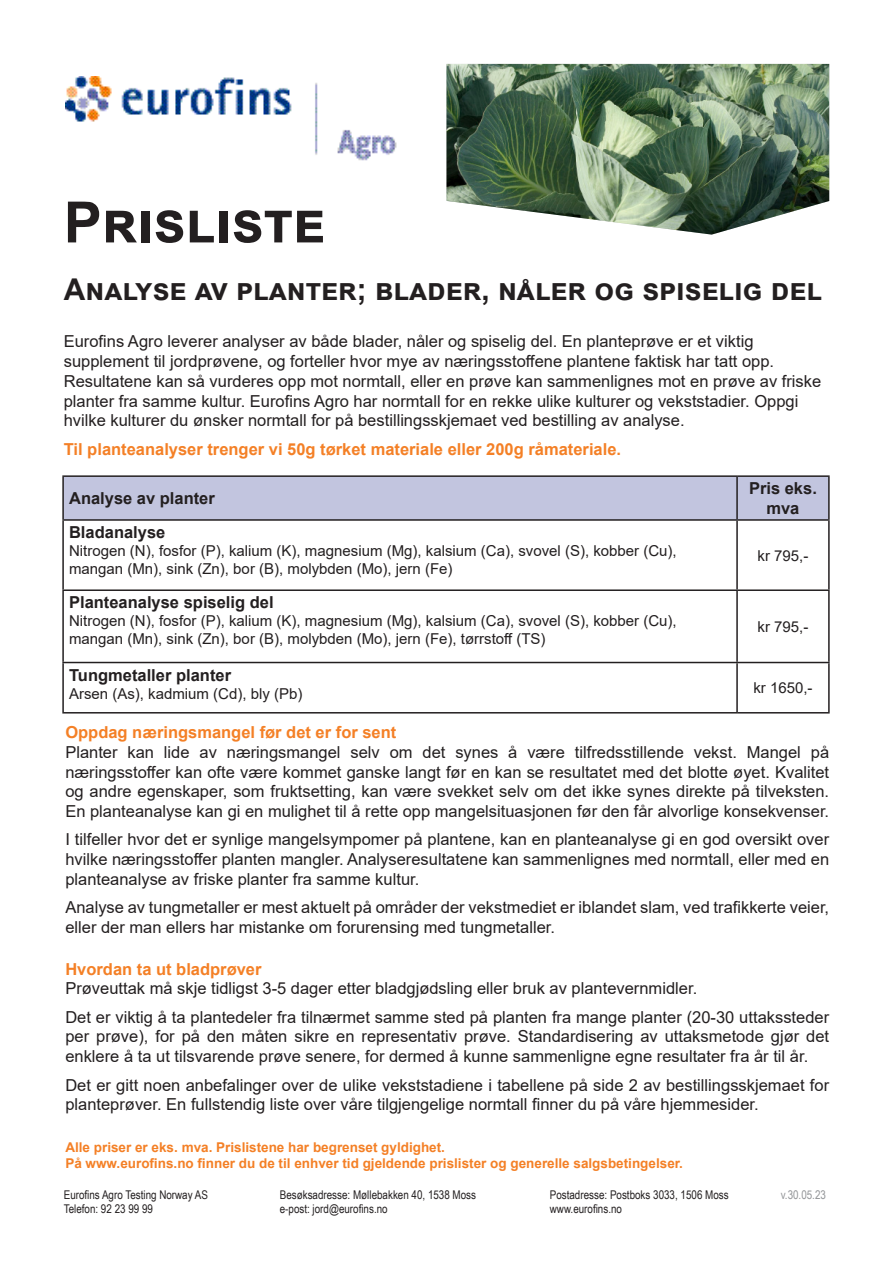
<style>
.page{position:relative;width:893px;height:1263px;background:#fff}
.page>*{position:absolute;margin:0;border:0;box-sizing:border-box;transform-origin:0 0}
.Overskrift_1{font:700 57px "Arial";color:#231f20}
.Overskrift_2{font:700 30px "Arial";color:#231f20}
.Overskrift_1-2{font:16.5px/19.8px "Arial";color:#231f20}
.Overskrift_1-3{font:700 16.5px "Arial";color:#f48026}
.t1{font:700 16.5px/19.8px "Arial";color:#231f20;text-align:center}
.t2{font:15px/18px "Arial";color:#231f20}
.Overskrift_1-4{font:700 13.5px/16.2px "Arial";color:#f48026}
.t3{font:12px "Arial Narrow";color:#231f20}
.t4{font:12px "Arial Narrow";color:#939598}
</style>
<div class="page">
<img style="left:65px;top:77px;width:332px;height:84px">
<img style="left:446px;top:64px;width:383px;height:171px">
<div style="left:64px;top:477px;width:764px;height:42px;background:#c2c5df"></div>
<svg style="left:64px;top:661px;width:764px;height:1px"></svg>
<hr style="left:62px;top:475px;width:675px;height:2px;background:#231f20">
<hr style="left:62px;top:477px;width:2px;height:42px;background:#231f20">
<hr style="left:737px;top:475px;width:93px;height:2px;background:#231f20">
<hr style="left:736px;top:477px;width:2px;height:42px;background:#231f20">
<hr style="left:828px;top:477px;width:2px;height:42px;background:#231f20">
<hr style="left:62px;top:519px;width:675px;height:2px;background:#231f20">
<hr style="left:62px;top:521px;width:2px;height:68px;background:#231f20">
<hr style="left:737px;top:519px;width:93px;height:2px;background:#231f20">
<hr style="left:736px;top:521px;width:2px;height:68px;background:#231f20">
<hr style="left:828px;top:521px;width:2px;height:68px;background:#231f20">
<hr style="left:62px;top:589px;width:675px;height:2px;background:#231f20">
<hr style="left:62px;top:591px;width:2px;height:71px;background:#231f20">
<hr style="left:737px;top:589px;width:93px;height:2px;background:#231f20">
<hr style="left:736px;top:591px;width:2px;height:71px;background:#231f20">
<hr style="left:828px;top:591px;width:2px;height:71px;background:#231f20">
<hr style="left:62px;top:662px;width:675px;height:1px;background:#231f20">
<hr style="left:62px;top:663px;width:2px;height:49px;background:#231f20">
<hr style="left:737px;top:662px;width:93px;height:1px;background:#231f20">
<hr style="left:736px;top:663px;width:2px;height:49px;background:#231f20">
<hr style="left:828px;top:663px;width:2px;height:49px;background:#231f20">
<hr style="left:62px;top:712px;width:675px;height:1px;background:#231f20">
<hr style="left:737px;top:712px;width:93px;height:1px;background:#231f20">
<p class="Overskrift_1" style="left:64px;top:182px;width:263px">Prisliste</p>
<p class="Overskrift_2" style="left:64px;top:268px;width:760px">Analyse av planter; blader, nåler og spiselig del</p>
<p class="Overskrift_1-2" style="left:64px;top:331px;width:759px">Eurofins Agro leverer analyser av både blader, nåler og spiselig del. En planteprøve er et viktig supplement til jordprøvene, og forteller hvor mye av næringsstoffene plantene faktisk har tatt opp.<br>Resultatene kan så vurderes opp mot normtall, eller en prøve kan sammenlignes mot en prøve av friske planter fra samme kultur. Eurofins Agro har normtall for en rekke ulike kulturer og vekststadier. Oppgi hvilke kulturer du ønsker normtall for på bestillingsskjemaet ved bestilling av analyse.</p>
<p class="Overskrift_1-3" style="left:64px;top:437px;width:559px">Til planteanalyser trenger vi 50g tørket materiale eller 200g råmateriale.</p>
<p class="t1" style="left:69px;top:488px;width:147px">Analyse av planter</p>
<p class="t1" style="left:749px;top:479px;width:69px">Pris eks. mva</p>
<p class="t1" style="left:69px;top:522px;width:98px">Bladanalyse</p>
<p class="t2" style="left:69px;top:542px;width:609px">Nitrogen (N), fosfor (P), kalium (K), magnesium (Mg), kalsium (Ca), svovel (S), kobber (Cu), mangan (Mn), sink (Zn), bor (B), molybden (Mo), jern (Fe)</p>
<p class="t2" style="left:757px;top:546px;width:52px">kr 795,-</p>
<p class="t1" style="left:69px;top:593px;width:206px">Planteanalyse spiselig del</p>
<p class="t2" style="left:69px;top:612px;width:609px">Nitrogen (N), fosfor (P), kalium (K), magnesium (Mg), kalsium (Ca), svovel (S), kobber (Cu), mangan (Mn), sink (Zn), bor (B), molybden (Mo), jern (Fe), tørrstoff (TS)</p>
<p class="t2" style="left:758px;top:617px;width:52px">kr 795,-</p>
<p class="t1" style="left:69px;top:665px;width:163px">Tungmetaller planter</p>
<p class="t2" style="left:69px;top:684px;width:235px">Arsen (As), kadmium (Cd), bly (Pb)</p>
<p class="t2" style="left:753px;top:679px;width:61px">kr 1650,-</p>
<p class="Overskrift_1-3" style="left:65px;top:720px;width:332px">Oppdag næringsmangel før det er for sent</p>
<p class="Overskrift_1-2" style="left:65px;top:742px;width:765px;text-align:justify">Planter kan lide av næringsmangel selv om det synes å være tilfredsstillende vekst. Mangel på næringsstoffer kan ofte være kommet ganske langt før en kan se resultatet med det blotte øyet. Kvalitet og andre egenskaper, som fruktsetting, kan være svekket selv om det ikke synes direkte på tilveksten.<br>En planteanalyse kan gi en mulighet til å rette opp mangelsituasjonen før den får alvorlige konsekvenser.</p>
<p class="Overskrift_1-2" style="left:65px;top:830px;width:765px;text-align:justify">I tilfeller hvor det er synlige mangelsympomer på plantene, kan en planteanalyse gi en god oversikt over hvilke næringsstoffer planten mangler. Analyseresultatene kan sammenlignes med normtall, eller med en planteanalyse av friske planter fra samme kultur.</p>
<p class="Overskrift_1-2" style="left:65px;top:897px;width:765px">Analyse av tungmetaller er mest aktuelt på områder der vekstmediet er iblandet slam, ved trafikkerte veier, eller der man ellers har mistanke om forurensing med tungmetaller.</p>
<p class="Overskrift_1-3" style="left:65px;top:957px;width:198px">Hvordan ta ut bladprøver</p>
<p class="Overskrift_1-2" style="left:65px;top:978px;width:633px">Prøveuttak må skje tidligst 3-5 dager etter bladgjødsling eller bruk av plantevernmidler.</p>
<p class="Overskrift_1-2" style="left:65px;top:1007px;width:765px;text-align:justify">Det er viktig å ta plantedeler fra tilnærmet samme sted på planten fra mange planter (20-30 uttakssteder per prøve), for på den måten sikre en representativ prøve. Standardisering av uttaksmetode gjør det enklere å ta ut tilsvarende prøve senere, for dermed å kunne sammenligne egne resultater fra år til år.</p>
<p class="Overskrift_1-2" style="left:65px;top:1075px;width:765px">Det er gitt noen anbefalinger over de ulike vekststadiene i tabellene på side 2 av bestillingsskjemaet for planteprøver. En fullstendig liste over våre tilgjengelige normtall finner du på våre hjemmesider.</p>
<p class="Overskrift_1-4" style="left:65px;top:1139px;width:619px">Alle priser er eks. mva. Prislistene har begrenset gyldighet.<br>På www.eurofins.no finner du de til enhver tid gjeldende prislister og generelle salgsbetingelser.</p>
<p class="t3" style="left:64px;top:1186px;width:146px">Eurofins Agro Testing Norway AS</p>
<p class="t3" style="left:280px;top:1186px;width:198px">Besøksadresse: Møllebakken 40, 1538 Moss</p>
<p class="t3" style="left:550px;top:1186px;width:180px">Postadresse: Postboks 3033, 1506 Moss</p>
<p class="t4" style="left:781px;top:1186px;width:47px">v.30.05.23</p>
<p class="t3" style="left:64px;top:1200px;width:91px">Telefon: 92 23 99 99</p>
<p class="t3" style="left:280px;top:1200px;width:109px">e-post: jord@eurofins.no</p>
<p class="t3" style="left:550px;top:1200px;width:74px">www.eurofins.no</p>
</div>
